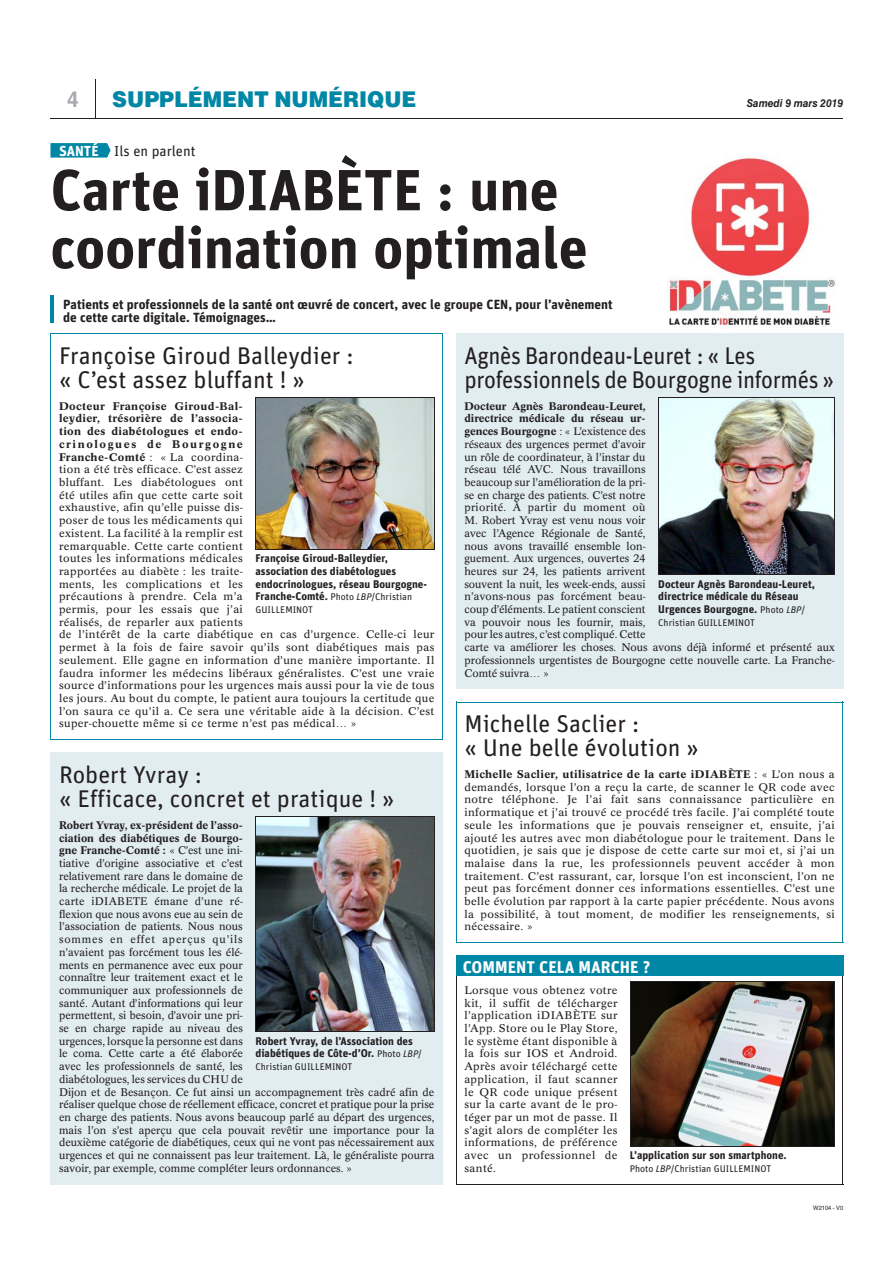
<style>
.page{position:relative;width:893px;height:1263px;background:#fff}
.page>*{position:absolute;margin:0;border:0;box-sizing:border-box;transform-origin:0 0}
.t1{font:700 57.9px/57.9px "Unit OTEI";color:#231f20}
.t2{font:24.15px/24.2px "Unit OTEI";color:#231f20}
.t3{font:24.15px/24.2px "Unit OTEI";color:#231f20;scale:.95 1}
.t4{font:900 21.75px "HLVLT Std EI";color:#0087a5;scale:.95 1}
.t5{font:700 21.75px "HLVLT Std EI";color:#a8a9ad;scale:.95 1}
.t6{font:700 16.95px "Unit OTEI";color:#fff}
.t7{font:14.4px "Unit OTEI";color:#231f20}
.t8{font:700 13.2px/13.2px "Unit OTEI";color:#231f20}
.t9{font:700 11.1px/12.8px "Unit OTEI";color:#231f20}
.t10{font:10.8px/12.8px "Concorde BQEI";color:#231f20}
.t11{font:10.8px/12.8px "Concorde BQEI";color:#231f20;text-align:justify;scale:1.04 1}
.t12{font:10.8px/12.8px "Concorde BQEI";letter-spacing:.03em;color:#231f20;scale:1.04 1}
.t13{font:italic 700 10.8px "HLVLT Std EI";color:#231f20;scale:.95 1}
.t14{font:9.6px/12.8px "Unit OTEI";color:#231f20}
.t15{font:6px "HLVLT Std EI";color:#231f20;scale:.95 1}
.s1{font-weight:700;color:#fff}
.s2{font-weight:700}
.s3{font-weight:700;font-size:11.1px}
.s4{font-style:italic}
.s5{font-weight:400;font-size:9.6px}
.s6{font-weight:400;font-style:italic;font-size:9.6px}
</style>
<div class="page">
<hr style="left:50px;top:118px;width:793px;height:1px;background:#231f20">
<hr style="left:95px;top:80px;width:1px;height:38px;background:#231f20">
<div style="left:50px;top:753px;width:393px;height:431px;background:#e2edf2"></div>
<hr style="left:50px;top:1184px;width:393px;height:1px;background:#e2edf2">
<img style="left:257px;top:817px;width:177px;height:215px">
<hr style="left:256px;top:816px;width:1px;height:216px;background:#231f20">
<hr style="left:434px;top:816px;width:1px;height:216px;background:#231f20">
<hr style="left:256px;top:816px;width:178px;height:1px;background:#231f20">
<hr style="left:256px;top:1032px;width:178px;height:1px;background:#231f20">
<hr style="left:50px;top:334px;width:1px;height:406px;background:#0087a5">
<hr style="left:442px;top:334px;width:1px;height:406px;background:#0087a5">
<hr style="left:50px;top:334px;width:393px;height:1px;background:#0087a5">
<hr style="left:50px;top:739px;width:393px;height:1px;background:#0087a5">
<img style="left:257px;top:398px;width:177px;height:151px">
<hr style="left:256px;top:397px;width:1px;height:152px;background:#231f20">
<hr style="left:434px;top:397px;width:1px;height:152px;background:#231f20">
<hr style="left:256px;top:397px;width:178px;height:1px;background:#231f20">
<hr style="left:256px;top:549px;width:178px;height:1px;background:#231f20">
<div style="left:456px;top:334px;width:387px;height:355px;background:#e2edf2"></div>
<hr style="left:843px;top:334px;width:1px;height:355px;background:#e2edf2">
<img style="left:659px;top:398px;width:175px;height:176px">
<hr style="left:658px;top:397px;width:1px;height:178px;background:#231f20">
<hr style="left:834px;top:397px;width:1px;height:178px;background:#231f20">
<hr style="left:658px;top:397px;width:177px;height:1px;background:#231f20">
<hr style="left:658px;top:574px;width:177px;height:1px;background:#231f20">
<hr style="left:456px;top:702px;width:1px;height:241px;background:#0087a5">
<hr style="left:843px;top:702px;width:1px;height:241px;background:#0087a5">
<hr style="left:456px;top:702px;width:387px;height:1px;background:#0087a5">
<hr style="left:456px;top:942px;width:387px;height:1px;background:#0087a5">
<hr style="left:456px;top:956px;width:1px;height:228px;background:#231f20">
<hr style="left:843px;top:956px;width:1px;height:228px;background:#231f20">
<hr style="left:456px;top:1184px;width:387px;height:1px;background:#231f20">
<img style="left:631px;top:982px;width:203px;height:164px">
<hr style="left:630px;top:981px;width:1px;height:165px;background:#231f20">
<hr style="left:834px;top:981px;width:1px;height:165px;background:#231f20">
<hr style="left:630px;top:981px;width:205px;height:1px;background:#231f20">
<hr style="left:630px;top:1146px;width:205px;height:1px;background:#231f20">
<div style="left:456px;top:956px;width:387px;height:20px;background:#0087a5"></div>
<hr style="left:50px;top:295px;width:4px;height:28px;background:#0087a5">
<svg style="left:50px;top:143px;width:61px;height:15px"></svg>
<img style="left:667px;top:157px;width:168px;height:171px">
<p class="t5" style="left:67px;top:84px;width:14px">4</p>
<p class="t4" style="left:112px;top:84px;width:322px">SUPPLÉMENT NUMÉRIQUE</p>
<p class="t7" style="left:59px;top:141px;width:138px"><span class="s1">SANTÉ</span> Ils en parlent</p>
<p class="t1" style="left:50px;top:159px;width:539px">Carte iDIABÈTE : une coordination optimale</p>
<p class="t8" style="left:63px;top:297px;width:551px">Patients et professionnels de la santé ont œuvré de concert, avec le groupe CEN, pour l’avènement de cette carte digitale. Témoignages…</p>
<p class="t13" style="left:747px;top:96px;width:103px">Samedi 9 mars 2019</p>
<p class="t2" style="left:59px;top:342px;width:296px">Françoise Giroud Balleydier : « C’est assez bluffant ! »</p>
<p class="t12" style="left:59px;top:399px;width:362px"><span class="s2">Docteur Françoise Giroud-Bal-<br>leydier, trésorière de l’associa-<br>tion des diabétologues et endo-<br>crinologues de Bourgogne<br>Franche-Comté</span> : « La coordina-<br>tion a été très efficace. C’est assez<br>bluffant. Les diabétologues ont<br>été utiles afin que cette carte soit<br>exhaustive, afin qu’elle puisse dis-<br>poser de tous les médicaments qui<br>existent. La facilité à la remplir est<br>remarquable. Cette carte contient<br>toutes les informations médicales<br>rapportées au diabète : les traite-<br>ments, les complications et les<br>précautions à prendre. Cela m’a<br>permis, pour les essais que j’ai<br>réalisés, de reparler aux patients<br>de l’intérêt de la carte diabétique en cas d’urgence. Celle-ci leur permet à la fois de faire savoir qu’ils sont diabétiques mais pas seulement. Elle gagne en information d’une manière importante. Il faudra informer les médecins libéraux généralistes. C’est une vraie source d’informations pour les urgences mais aussi pour la vie de tous les jours. Au bout du compte, le patient aura toujours la certitude que l’on saura ce qu’il a. Ce sera une véritable aide à la décision. C’est super-chouette même si ce terme n’est pas médical… »</p>
<p class="t9" style="left:256px;top:551px;width:173px">Françoise Giroud-Balleydier, association des diabétologues endocrinologues, réseau Bourgogne-</p>
<p class="t14" style="left:256px;top:590px;width:158px"><span class="s3">Franche-Comté.</span> Photo <span class="s4">LBP</span>/Christian<br>GUILLEMINOT</p>
<p class="t2" style="left:59px;top:761px;width:337px">Robert Yvray :<br>« Efficace, concret et pratique ! »</p>
<p class="t10" style="left:59px;top:818px;width:377px"><span class="s2">Robert Yvray, ex-président de l’asso-<br>ciation des diabétiques de Bourgo-<br>gne Franche-Comté :</span> « C’est une ini-<br>tiative d’origine associative et c’est<br>relativement rare dans le domaine de<br>la recherche médicale. Le projet de la<br>carte iDIABETE émane d’une ré-<br>flexion que nous avons eue au sein de<br>l’association de patients. Nous nous<br>sommes en effet aperçus qu’ils<br>n’avaient pas forcément tous les élé-<br>ments en permanence avec eux pour<br>connaître leur traitement exact et le<br>communiquer aux professionnels de<br>santé. Autant d’informations qui leur<br>permettent, si besoin, d’avoir une pri-<br>se en charge rapide au niveau des<br>urgences, lorsque la personne est dans<br>le coma. Cette carte a été élaborée<br>avec les professionnels de santé, les<br>diabétologues, les services du CHU de<br>Dijon et de Besançon. Ce fut ainsi un accompagnement très cadré afin de réaliser quelque chose de réellement efficace, concret et pratique pour la prise en charge des patients. Nous avons beaucoup parlé au départ des urgences, mais l’on s’est aperçu que cela pouvait revêtir une importance pour la deuxième catégorie de diabétiques, ceux qui ne vont pas nécessairement aux urgences et qui ne connaissent pas leur traitement. Là, le généraliste pourra savoir, par exemple, comme compléter leurs ordonnances. »</p>
<p class="t9" style="left:256px;top:1034px;width:168px">Robert Yvray, de l’Association des diabétiques de Côte-d’Or. <span class="s5">Photo</span> <span class="s6">LBP</span><span class="s5">/</span></p>
<p class="t14" style="left:256px;top:1060px;width:98px">Christian GUILLEMINOT</p>
<p class="t3" style="left:464px;top:342px;width:391px">Agnès Barondeau-Leuret : « Les professionnels de Bourgogne informés »</p>
<p class="t10" style="left:464px;top:399px;width:372px"><span class="s2">Docteur Agnès Barondeau-Leuret,<br>directrice médicale du réseau ur-<br>gences Bourgogne</span> : « L’existence des<br>réseaux des urgences permet d’avoir<br>un rôle de coordinateur, à l’instar du<br>réseau télé AVC. Nous travaillons<br>beaucoup sur l’amélioration de la pri-<br>se en charge des patients. C’est notre<br>priorité. À partir du moment où<br>M. Robert Yvray est venu nous voir<br>avec l’Agence Régionale de Santé,<br>nous avons travaillé ensemble lon-<br>guement. Aux urgences, ouvertes 24<br>heures sur 24, les patients arrivent<br>souvent la nuit, les week-ends, aussi<br>n’avons-nous pas forcément beau-<br>coup d’éléments. Le patient conscient<br>va pouvoir nous les fournir, mais,<br>pour les autres, c’est compliqué. Cette<br>carte va améliorer les choses. Nous avons déjà informé et présenté aux professionnels urgentistes de Bourgogne cette nouvelle carte. La Franche-Comté suivra… »</p>
<p class="t9" style="left:658px;top:577px;width:158px">Docteur Agnès Barondeau-Leuret, directrice médicale du Réseau<br>Urgences Bourgogne. <span class="s5">Photo</span> <span class="s6">LBP</span><span class="s5">/</span></p>
<p class="t14" style="left:658px;top:616px;width:98px">Christian GUILLEMINOT</p>
<p class="t2" style="left:464px;top:711px;width:236px">Michelle Saclier :<br>« Une belle évolution »</p>
<p class="t11" style="left:464px;top:767px;width:358px"><span class="s2">Michelle Saclier, utilisatrice de la carte iDIABÈTE</span> : « L’on nous a demandés, lorsque l’on a reçu la carte, de scanner le QR code avec notre téléphone. Je l’ai fait sans connaissance particulière en informatique et j’ai trouvé ce procédé très facile. J’ai complété toute seule les informations que je pouvais renseigner et, ensuite, j’ai ajouté les autres avec mon diabétologue pour le traitement. Dans le quotidien, je sais que je dispose de cette carte sur moi et, si j’ai un malaise dans la rue, les professionnels peuvent accéder à mon traitement. C’est rassurant, car, lorsque l’on est inconscient, l’on ne peut pas forcément donner ces informations essentielles. C’est une belle évolution par rapport à la carte papier précédente. Nous avons la possibilité, à tout moment, de modifier les renseignements, si nécessaire. »</p>
<p class="t6" style="left:463px;top:955px;width:189px">COMMENT CELA MARCHE ?</p>
<p class="t11" style="left:464px;top:983px;width:149px">Lorsque vous obtenez votre kit, il suffit de télécharger l’application iDIABÈTE sur l’App. Store ou le Play Store, le système étant disponible à la fois sur IOS et Android.<br>Après avoir téléchargé cette application, il faut scanner le QR code unique présent sur la carte avant de le pro&shy;téger par un mot de passe. Il s’agit alors de compléter les informations, de préférence avec un professionnel de santé.</p>
<p class="t9" style="left:630px;top:1148px;width:159px">L’application sur son smartphone.</p>
<p class="t14" style="left:630px;top:1161px;width:143px">Photo <span class="s4">LBP</span>/Christian GUILLEMINOT</p>
<p class="t15" style="left:813px;top:1203px;width:33px">W2104 - V0</p>
</div>
